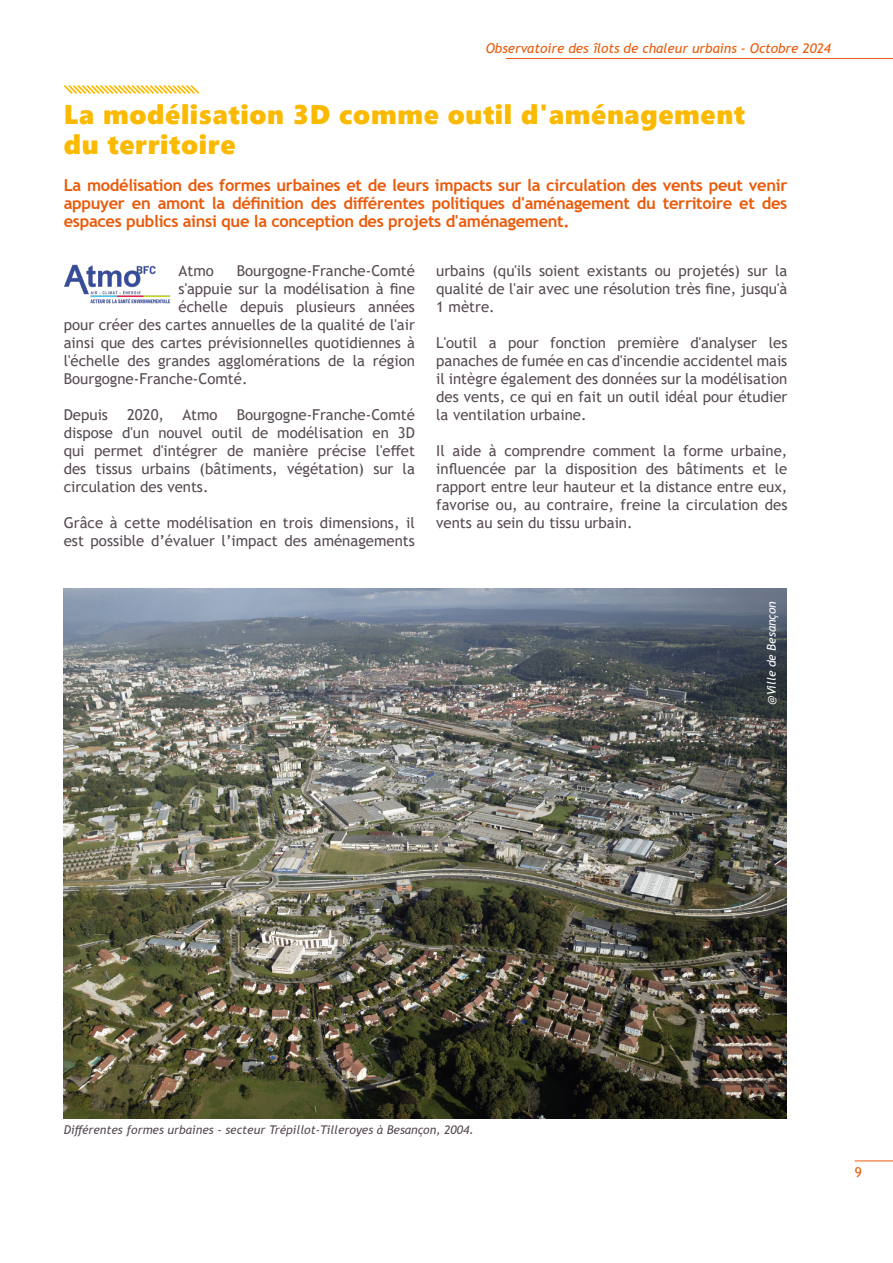
<style>
.page{position:relative;width:893px;height:1263px;background:#fff}
.page>*{position:absolute;margin:0;border:0;box-sizing:border-box;transform-origin:0 0}
.Titre_H1{font:27px/30px "Segoe UI Black";letter-spacing:.025em;color:#fbba00}
.corps_de_texte_orange_sous_chap{font:700 16.5px/18px "Trebuchet MS";letter-spacing:-.02em;color:#ea5b0b;text-align:justify}
.Corps_de_texte_2_col{font:15px/18px "Trebuchet MS";color:#584b54;text-align:justify}
.t1{font:italic 13.5px "Trebuchet MS";color:#ea5b0b}
.t2{font:13.5px "Trebuchet MS";color:#ea5b0b}
.Titre_Légendes_Graphiques_GRIS{font:italic 12px "Trebuchet MS";color:#584b54}
.Titre_Légendes_Graphiques_GRIS-2{font:italic 12px "Trebuchet MS";color:#fff}
</style>
<div class="page">
<hr style="left:855px;top:1160px;width:38px;height:1px;background:#ea5b0b">
<hr style="left:506px;top:58px;width:387px;height:1px;background:#ea5b0b">
<img style="left:64px;top:589px;width:723px;height:529px">
<svg style="left:63px;top:85px;width:137px;height:9px"></svg>
<img style="left:64px;top:264px;width:107px;height:40px">
<p class="t1" style="left:486px;top:40px;width:347px">Observatoire des îlots de chaleur urbains - Octobre 2024</p>
<p class="Titre_H1" style="left:64px;top:98px;width:683px">La modélisation 3D comme outil d'aménagement du territoire</p>
<p class="corps_de_texte_orange_sous_chap" style="left:64px;top:176px;width:725px">La modélisation des formes urbaines et de leurs impacts sur la circulation des vents peut venir appuyer en amont la définition des différentes politiques d'aménagement du territoire et des espaces publics ainsi que la conception des projets d'aménagement.</p>
<p class="Corps_de_texte_2_col" style="left:179px;top:262px;width:37px">Atmo</p>
<p class="Corps_de_texte_2_col" style="left:237px;top:262px;width:180px">Bourgogne-Franche-Comté</p>
<p class="Corps_de_texte_2_col" style="left:179px;top:280px;width:238px">s'appuie sur la modélisation à fine</p>
<p class="Corps_de_texte_2_col" style="left:179px;top:298px;width:238px">échelle depuis plusieurs années</p>
<p class="Corps_de_texte_2_col" style="left:64px;top:316px;width:353px">pour créer des cartes annuelles de la qualité de l'air</p>
<p class="Corps_de_texte_2_col" style="left:64px;top:334px;width:353px">ainsi que des cartes prévisionnelles quotidiennes à</p>
<p class="Corps_de_texte_2_col" style="left:64px;top:352px;width:353px">l'échelle des grandes agglomérations de la région</p>
<p class="Corps_de_texte_2_col" style="left:64px;top:370px;width:185px">Bourgogne-Franche-Comté.</p>
<p class="Corps_de_texte_2_col" style="left:64px;top:406px;width:46px">Depuis</p>
<p class="Corps_de_texte_2_col" style="left:127px;top:406px;width:92px">2020, Atmo</p>
<p class="Corps_de_texte_2_col" style="left:64px;top:406px;width:353px;text-indent:173px">Bourgogne-Franche-Comté dispose d'un nouvel outil de modélisation en 3D qui permet d'intégrer de manière précise l'effet des tissus urbains (bâtiments, végétation) sur la circulation des vents.</p>
<p class="Corps_de_texte_2_col" style="left:64px;top:514px;width:353px">Grâce à cette modélisation en trois dimensions, il est possible d’évaluer l’impact des aménagements</p>
<p class="Corps_de_texte_2_col" style="left:436px;top:262px;width:353px">urbains (qu'ils soient existants ou projetés) sur la qualité de l'air avec une résolution très fine, jusqu'à 1 mètre.</p>
<p class="Corps_de_texte_2_col" style="left:436px;top:334px;width:353px">L'outil a pour fonction première d'analyser les panaches de fumée en cas d'incendie accidentel mais il intègre également des données sur la modélisation des vents, ce qui en fait un outil idéal pour étudier la ventilation urbaine.</p>
<p class="Corps_de_texte_2_col" style="left:436px;top:442px;width:353px">Il aide à comprendre comment la forme urbaine, influencée par la disposition des bâtiments et le rapport entre leur hauteur et la distance entre eux, favorise ou, au contraire, freine la circulation des vents au sein du tissu urbain.</p>
<p class="Titre_Légendes_Graphiques_GRIS-2" style="left:764px;top:705px;width:105px;rotate:-90deg">@Ville de Besançon</p>
<p class="Titre_Légendes_Graphiques_GRIS" style="left:64px;top:1122px;width:411px">Différentes formes urbaines - secteur Trépillot-Tilleroyes à Besançon, 2004.</p>
<p class="t2" style="left:855px;top:1164px;width:9px">9</p>
</div>
